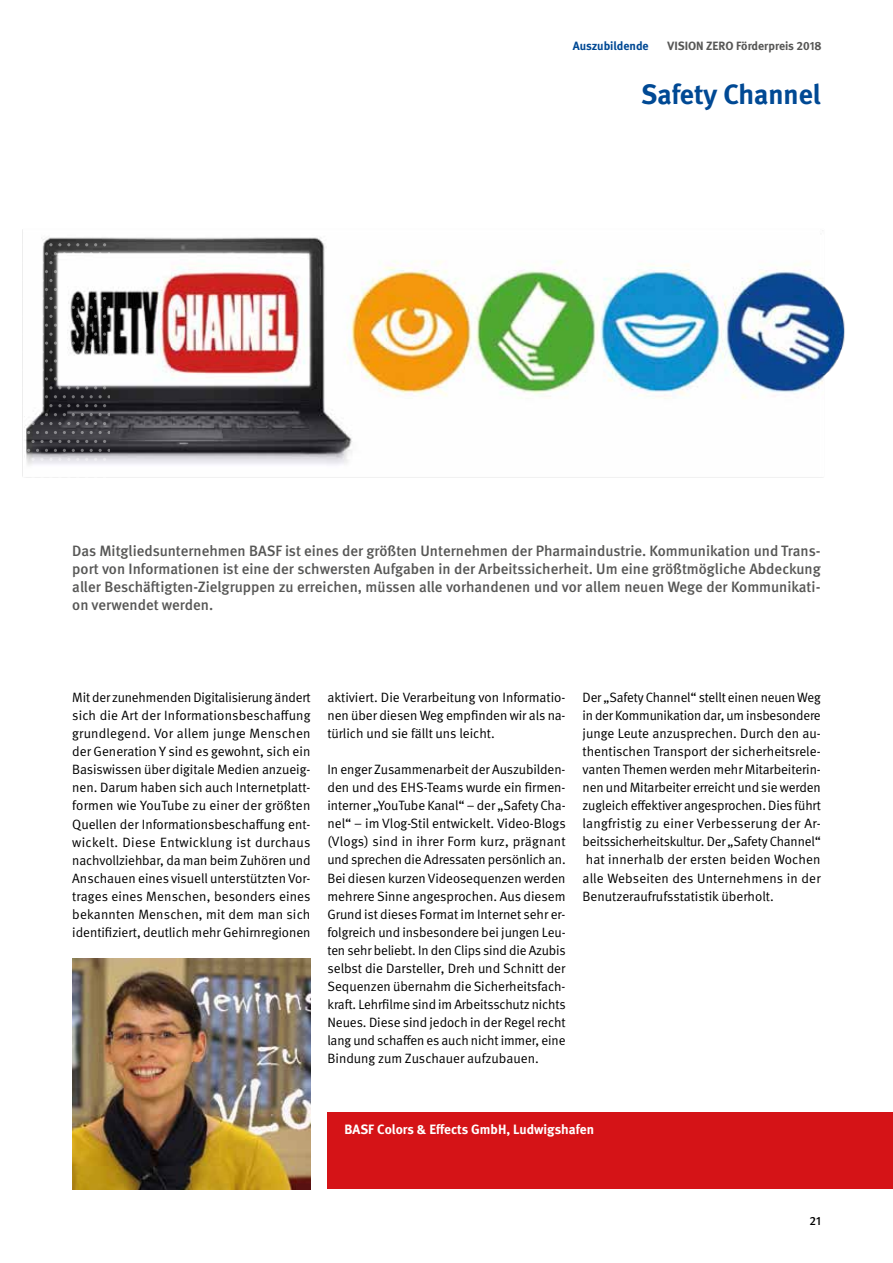
<style>
.page{position:relative;width:893px;height:1263px;background:#fff}
.page>*{position:absolute;margin:0;border:0;box-sizing:border-box;transform-origin:0 0}
.t1{font:700 27.9px "DGUV Meta";color:#004994}
.t2{font:500 15px/18px "DGUV Meta";color:#575756;text-align:justify}
.t3{font:13.5px/18px "DGUV Meta";letter-spacing:-.005em;color:#000;text-align:justify}
.t4{font:700 13.5px "DGUV Meta";color:#fff}
.t5{font:700 12px "DGUV Meta";color:#575756}
.t6{font:700 12px "DGUV Meta";letter-spacing:-.005em;color:#004994}
.t7{font:500 12px "DGUV Meta";color:#000}
</style>
<div class="page">
<div style="left:327px;top:1112px;width:566px;height:77px;background:#d51317"></div>
<img style="left:22px;top:229px;width:823px;height:249px">
<img style="left:72px;top:958px;width:238px;height:231px">
<svg style="left:99px;top:234px;width:10px;height:3px"></svg>
<svg style="left:99px;top:252px;width:10px;height:3px"></svg>
<svg style="left:99px;top:270px;width:10px;height:3px"></svg>
<svg style="left:99px;top:288px;width:10px;height:3px"></svg>
<svg style="left:99px;top:306px;width:10px;height:3px"></svg>
<svg style="left:99px;top:324px;width:10px;height:3px"></svg>
<svg style="left:99px;top:377px;width:10px;height:3px"></svg>
<svg style="left:99px;top:395px;width:10px;height:3px"></svg>
<svg style="left:99px;top:413px;width:10px;height:3px"></svg>
<svg style="left:99px;top:431px;width:10px;height:3px"></svg>
<svg style="left:99px;top:449px;width:10px;height:3px"></svg>
<svg style="left:99px;top:467px;width:10px;height:3px"></svg>
<svg style="left:23px;top:243px;width:30px;height:3px"></svg>
<svg style="left:58px;top:243px;width:12px;height:3px"></svg>
<svg style="left:23px;top:261px;width:30px;height:3px"></svg>
<svg style="left:58px;top:261px;width:12px;height:3px"></svg>
<svg style="left:23px;top:279px;width:30px;height:3px"></svg>
<svg style="left:58px;top:279px;width:12px;height:3px"></svg>
<svg style="left:23px;top:297px;width:30px;height:3px"></svg>
<svg style="left:58px;top:297px;width:12px;height:3px"></svg>
<svg style="left:23px;top:315px;width:30px;height:3px"></svg>
<svg style="left:58px;top:315px;width:12px;height:3px"></svg>
<svg style="left:23px;top:333px;width:56px;height:38px"></svg>
<svg style="left:81px;top:333px;width:21px;height:38px"></svg>
<svg style="left:103px;top:333px;width:6px;height:38px"></svg>
<svg style="left:23px;top:386px;width:30px;height:3px"></svg>
<svg style="left:58px;top:386px;width:12px;height:3px"></svg>
<svg style="left:23px;top:404px;width:30px;height:3px"></svg>
<svg style="left:58px;top:404px;width:12px;height:3px"></svg>
<svg style="left:23px;top:422px;width:30px;height:3px"></svg>
<svg style="left:58px;top:422px;width:12px;height:3px"></svg>
<svg style="left:23px;top:440px;width:30px;height:3px"></svg>
<svg style="left:58px;top:440px;width:12px;height:3px"></svg>
<svg style="left:23px;top:458px;width:30px;height:3px"></svg>
<svg style="left:58px;top:458px;width:12px;height:3px"></svg>
<svg style="left:23px;top:476px;width:56px;height:2px"></svg>
<svg style="left:81px;top:476px;width:21px;height:2px"></svg>
<svg style="left:103px;top:476px;width:6px;height:2px"></svg>
<p class="t6" style="left:573px;top:39px;width:77px">Auszubildende</p>
<p class="t5" style="left:668px;top:39px;width:156px">VISION ZERO Förderpreis 2018</p>
<h1 class="t1" style="left:641px;top:78px;width:181px">Safety Channel</h1>
<p class="t2" style="left:72px;top:542px;width:750px">Das Mitgliedsunternehmen BASF ist eines der größten Unternehmen der Pharmaindustrie. Kommunikation und Trans&shy;port von Informationen ist eine der schwersten Aufgaben in der Arbeitssicherheit. Um eine größtmögliche Abdeckung aller Beschäftigten-Zielgruppen zu erreichen, müssen alle vorhandenen und vor allem neuen Wege der Kommunikati&shy;on verwendet werden.</p>
<p class="t3" style="left:72px;top:689px;width:240px">Mit der zunehmenden Digitalisierung ändert sich die Art der Informationsbeschaffung grundlegend. Vor allem junge Menschen der Generation Y sind es gewohnt, sich ein Basiswissen über digitale Medien anzueig&shy;nen. Darum haben sich auch Internetplatt&shy;formen wie YouTube zu einer der größten Quellen der Informationsbeschaffung ent&shy;wickelt. Diese Entwicklung ist durchaus nachvollziehbar, da man beim Zuhören und Anschauen eines visuell unterstützten Vor&shy;trages eines Menschen, besonders eines bekannten Menschen, mit dem man sich identifiziert, deutlich mehr Gehirnregionen</p>
<p class="t3" style="left:327px;top:688px;width:240px">aktiviert. Die Verarbeitung von Informatio&shy;nen über diesen Weg empfinden wir als na&shy;türlich und sie fällt uns leicht.</p>
<p class="t3" style="left:327px;top:761px;width:240px">In enger Zusammenarbeit der Auszubilden&shy;den und des EHS-Teams wurde ein firmen&shy;interner „YouTube Kanal“ – der „Safety Cha&shy;nel“ – im Vlog-Stil entwickelt. Video-Blogs (Vlogs) sind in ihrer Form kurz, prägnant und sprechen die Adressaten persönlich an.<br>Bei diesen kurzen Videosequenzen werden mehrere Sinne angesprochen. Aus diesem Grund ist dieses Format im Internet sehr er&shy;folgreich und insbesondere bei jungen Leu&shy;ten sehr beliebt. In den Clips sind die Azubis selbst die Darsteller, Dreh und Schnitt der Sequenzen übernahm die Sicherheitsfach&shy;kraft. Lehrfilme sind im Arbeitsschutz nichts Neues. Diese sind jedoch in der Regel recht lang und schaffen es auch nicht immer, eine Bindung zum Zuschauer aufzubauen.</p>
<p class="t3" style="left:583px;top:688px;width:240px">Der „Safety Channel“ stellt einen neuen Weg in der Kommunikation dar, um insbesondere junge Leute anzusprechen. Durch den au&shy;thentischen Transport der sicherheitsrele&shy;vanten Themen werden mehr Mitarbeiterin&shy;nen und Mitarbeiter erreicht und sie werden zugleich effektiver angesprochen. Dies führt langfristig zu einer Verbesserung der Ar&shy;beitssicherheitskultur. Der „Safety Channel“ hat innerhalb der ersten beiden Wochen alle Webseiten des Unternehmens in der Benutzeraufrufsstatistik überholt.</p>
<p class="t4" style="left:344px;top:1121px;width:251px">BASF Colors &amp; Effects GmbH, Ludwigshafen</p>
<p class="t7" style="left:809px;top:1213px;width:13px">21</p>
</div>
